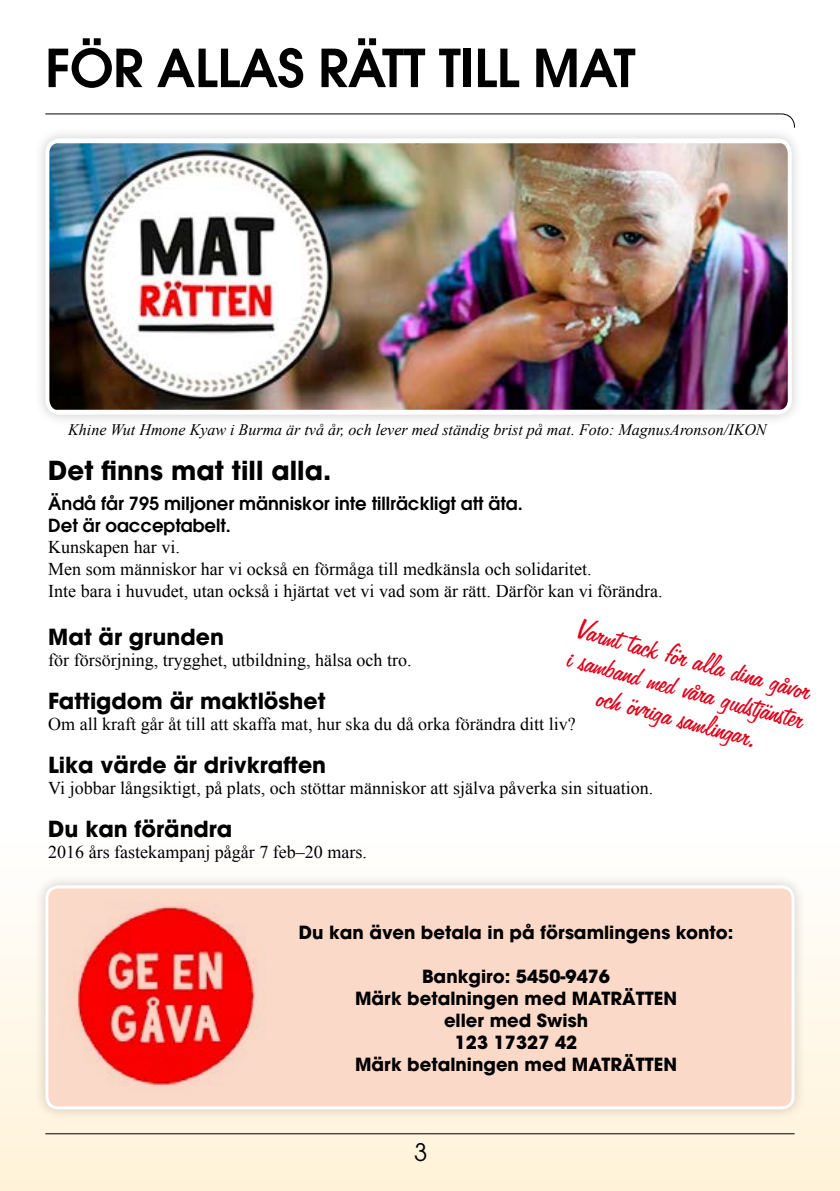
<style>
.page{position:relative;width:840px;height:1191px;background:#fff}
.page>*{position:absolute;margin:0;border:0;box-sizing:border-box;transform-origin:0 0}
.t1{font:600 52px "Avant Garde";letter-spacing:-.01em;color:#000}
.t2{font:34px/30px "Freehand 575";color:#e2001a;text-align:center}
.t3{font:700 26px "Avant Garde";color:#000}
.t4{font:24px "Avant Garde";color:#000}
.t5{font:700 22px "Avant Garde";color:#000}
.t6{font:18px/21.6px "Times New Roman";color:#000}
.t7{font:700 18px/22px "Avant Garde";color:#000;text-align:center}
.t8{font:600 18px/21.6px "Avant Garde";color:#000}
.t9{font:italic 16px "Times New Roman";color:#000}
</style>
<div class="page">
<div style="left:0;top:828px;width:839px;height:363px;background:linear-gradient(to bottom,#fff,#fef1d7)"></div>
<hr style="left:45px;top:1133px;width:749px;height:1px;background:#000">
<svg style="left:45px;top:113px;width:750px;height:14px"></svg>
<div style="left:33px;top:127px;width:770px;height:299px;background:#000;opacity:.2"></div>
<img style="left:50px;top:143px;width:736px;height:267px">
<div style="left:45px;top:138px;width:746px;height:277px;border:4px solid #fff;border-radius:13px"></div>
<div style="left:33px;top:874px;width:773px;height:247px;background:#000;opacity:.2"></div>
<div style="left:47px;top:887px;width:745px;height:220px;background:#fbd9c9;border-radius:11px"></div>
<div style="left:45px;top:885px;width:749px;height:224px;border:3px solid #fff;border-radius:11px"></div>
<img style="left:67px;top:901px;width:190px;height:186px">
<h1 class="t1" style="left:45px;top:34px;width:591px">FÖR ALLAS RÄTT TILL MAT</h1>
<p class="t9" style="left:68px;top:418px;width:699px">Khine Wut Hmone Kyaw i Burma är två år, och lever med ständig brist på mat. Foto: MagnusAronson/IKON</p>
<h3 class="t3" style="left:48px;top:454px;width:284px">Det finns mat till alla.</h3>
<p class="t8" style="left:48px;top:492px;width:476px">Ändå får 795 miljoner människor inte tillräckligt att äta.<br>Det är oacceptabelt.</p>
<p class="t6" style="left:48px;top:536px;width:615px">Kunskapen har vi.<br>Men som människor har vi också en förmåga till medkänsla och solidaritet.<br>Inte bara i huvudet, utan också i hjärtat vet vi vad som är rätt. Därför kan vi förändra.</p>
<p class="t5" style="left:48px;top:622px;width:177px">Mat är grunden</p>
<p class="t6" style="left:48px;top:649px;width:364px">för försörjning, trygghet, utbildning, hälsa och tro.</p>
<p class="t5" style="left:48px;top:686px;width:278px">Fattigdom är maktlöshet</p>
<p class="t6" style="left:48px;top:713px;width:529px">Om all kraft går åt till att skaffa mat, hur ska du då orka förändra ditt liv?</p>
<p class="t5" style="left:48px;top:750px;width:279px">Lika värde är drivkraften</p>
<p class="t6" style="left:48px;top:777px;width:606px">Vi jobbar långsiktigt, på plats, och stöttar människor att själva påverka sin situation.</p>
<p class="t5" style="left:48px;top:814px;width:186px">Du kan förändra</p>
<p class="t6" style="left:48px;top:841px;width:320px">2016 års fastekampanj pågår 7 feb–20 mars.</p>
<h2 class="t2" style="left:580px;top:613px;width:244px;rotate:15deg">Varmt tack för alla dina gåvor i samband med våra gudstjänster och övriga samlingar.</h2>
<p class="t7" style="left:298px;top:921px;width:436px">Du kan även betala in på församlingens konto:</p>
<p class="t7" style="left:355px;top:965px;width:323px">Bankgiro: 5450-9476<br>Märk betalningen med MATRÄTTEN eller med Swish<br>123 17327 42<br>Märk betalningen med MATRÄTTEN</p>
<h3 class="t4" style="left:414px;top:1138px;width:15px">3</h3>
</div>
